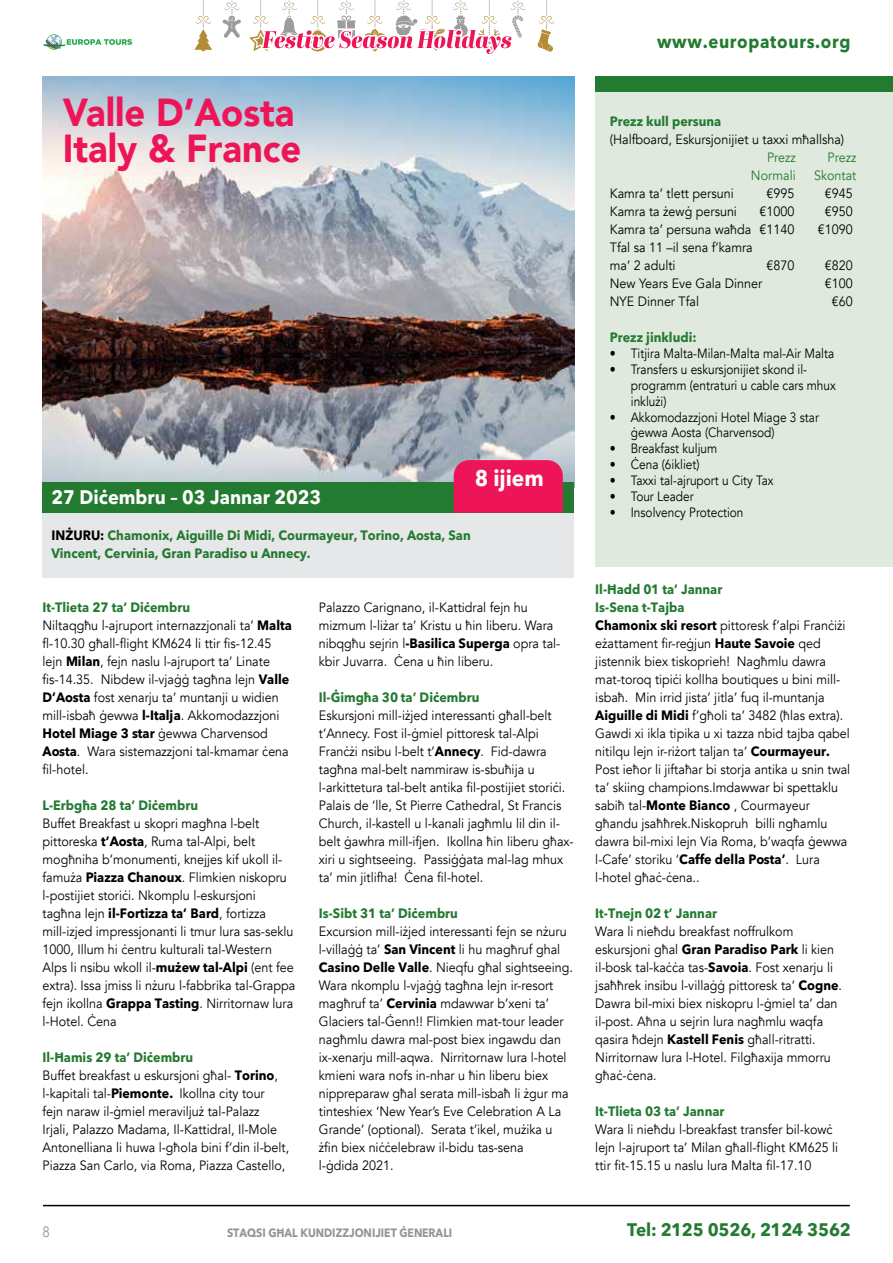
<style>
.page{position:relative;width:893px;height:1263px;background:#fff}
.page>*{position:absolute;margin:0;border:0;box-sizing:border-box;transform-origin:0 0}
.t1{font:900 39px/36px "Avenir";color:#ed1558;scale:.93 1}
.t2{font:700 22.5px "Avenir Next LT Pro";color:#fff;scale:.93 1}
.t3{font:700 19.5px "Avenir Next LT Pro";color:#fff;scale:.93 1}
.t4{font:700 18.6px "Avenir Next LT Pro";letter-spacing:.04em;color:#237a31;scale:.9 1}
.t5{font:700 18px "Avenir Next LT Pro";letter-spacing:-.01em;color:#237a31;scale:.95 1}
.t6{font:15px "Avenir";color:#939598;scale:.88 1}
.t7{font:13.5px/18px "Avenir";color:#000;scale:.93 1}
.t8{font:700 13.5px/18px "Avenir Next LT Pro";color:#237a31;scale:.93 1}
.t9{font:13.5px/15.9px "Avenir";color:#000;scale:.88 1}
.t10{font:700 13.5px "Avenir Next LT Pro";color:#000;scale:.93 1}
.t11{font:13.5px "Avenir";color:#237a31;scale:.93 1}
.t12{font:700 12px "Avenir Next LT Pro";color:#939598;scale:.88 1}
.s1{color:#000}
.s2{font-family:"Avenir Next LT Pro";font-weight:700}
.s3{font-family:"Avenir";font-weight:400}
</style>
<div class="page">
<hr style="left:43px;top:1205px;width:807px;height:1px;background:#000">
<svg style="left:43px;top:34px;width:89px;height:16px"></svg>
<svg style="left:194px;top:0;width:18px;height:51px"></svg>
<svg style="left:223px;top:1px;width:18px;height:37px"></svg>
<svg style="left:537px;top:0;width:17px;height:52px"></svg>
<svg style="left:249px;top:0;width:276px;height:77px"></svg>
<div style="left:595px;top:77px;width:298px;height:490px;background:#e0e9dd"></div>
<div style="left:595px;top:77px;width:298px;height:15px;background:#237a31"></div>
<img style="left:43px;top:77px;width:531px;height:405px">
<div style="left:43px;top:507px;width:531px;height:71px;background:#e6e7e8"></div>
<div style="left:43px;top:482px;width:531px;height:31px;background:#237a31"></div>
<div style="left:454px;top:460px;width:109px;height:53px;background:#ed1558"></div>
<h1 class="t1" style="left:63px;top:93px;width:258px">Valle D’Aosta<br>Italy &amp; France</h1>
<h3 class="t3" style="left:52px;top:480px;width:291px">27 Diċembru – 03 Jannar 2023</h3>
<h2 class="t2" style="left:475px;top:459px;width:76px">8 ijiem</h2>
<p class="t8" style="left:52px;top:526px;width:452px"><span class="s1">INŻURU:</span> Chamonix, Aiguille Di Midi, Courmayeur, Torino, Aosta, San<br>Vincent, Cervinia, Gran Paradiso u Annecy.</p>
<p class="t8" style="left:43px;top:598px;width:160px">It-Tlieta 27 ta’ Diċembru</p>
<p class="t7" style="left:43px;top:617px;width:270px">Niltaqgħu l-ajruport internazzjonali ta’ <span class="s2">Malta </span>fl-10.30 għall-flight KM624 li ttir fis-12.45 lejn <span class="s2">Milan</span>, fejn naslu l-ajruport ta’ Linate fis-14.35. Nibdew il-vjaġġ tagħna lejn <span class="s2">Valle D’Aosta</span> fost xenarju ta’ muntanji u widien mill-isbaħ ġewwa <span class="s2">l-Italja</span>. Akkomodazzjoni</p>
<p class="t10" style="left:43px;top:722px;width:244px">Hotel Miage 3 star <span class="s3">ġewwa Charvensod</span></p>
<p class="t7" style="left:43px;top:743px;width:266px"><span class="s2">Aosta</span>. Wara sistemazzjoni tal-kmamar ċena fil-hotel.</p>
<p class="t8" style="left:43px;top:796px;width:169px">L-Erbgħa 28 ta’ Diċembru</p>
<p class="t7" style="left:43px;top:815px;width:273px">Buffet Breakfast u skopri magħna l-belt pittoreska <span class="s2">t’Aosta</span>, Ruma tal-Alpi, belt mogħniha b’monumenti, knejjes kif ukoll il&shy;famuża <span class="s2">Piazza Chanoux</span>. Flimkien niskopru l-postijiet storiċi. Nkomplu l-eskursjoni tagħna lejn <span class="s2">il-Fortizza ta’ Bard</span>, fortizza mill-izjed impressjonanti li tmur lura sas-seklu 1000, Illum hi ċentru kulturali tal-Western Alps li nsibu wkoll il-<span class="s2">mużew tal-Alpi</span> (ent fee extra). Issa jmiss li nżuru l-fabbrika tal-Grappa fejn ikollna <span class="s2">Grappa Tasting</span>. Nirritornaw lura l-Hotel. Ċena</p>
<p class="t8" style="left:43px;top:1048px;width:164px">Il-Ħamis 29 ta’ Diċembru</p>
<p class="t7" style="left:43px;top:1067px;width:267px">Buffet breakfast u eskursjoni għal- <span class="s2">Torino</span>, l-kapitali tal-<span class="s2">Piemonte.</span> Ikollna city tour<br>fejn naraw il-ġmiel meraviljuż tal-Palazz Irjali, Palazzo Madama, Il-Kattidral, Il-Mole Antonelliana li huwa l-għola bini f’din il-belt, Piazza San Carlo, via Roma, Piazza Castello,</p>
<p class="t7" style="left:319px;top:598px;width:261px">Palazzo Carignano, il-Kattidral fejn hu mizmum l-liżar ta’ Kristu u ħin liberu. Wara nibqgħu sejrin l<span class="s2">-Basilica Superga</span> opra tal&shy;kbir Juvarra. Ċena u ħin liberu.</p>
<p class="t8" style="left:319px;top:688px;width:174px">Il-Ġimgħa 30 ta’ Diċembru</p>
<p class="t7" style="left:319px;top:706px;width:276px">Eskursjoni mill-iżjed interessanti għall-belt t’Annecy. Fost il-ġmiel pittoresk tal-Alpi Franċżi nsibu l-belt t’<span class="s2">Annecy</span>. Fid-dawra tagħna mal-belt nammiraw is-sbuħija u l-arkittetura tal-belt antika fil-postijiet storiċi.<br>Palais de ‘lle, St Pierre Cathedral, St Francis Church, il-kastell u l-kanali jagħmlu lil din il&shy;belt ġawhra mill-ifjen. Ikollna ħin liberu għax&shy;xiri u sightseeing. Passiġġata mal-lag mhux ta’ min jitlifha! Ċena fil-hotel.</p>
<p class="t8" style="left:319px;top:904px;width:151px">Is-Sibt 31 ta’ Diċembru</p>
<p class="t7" style="left:319px;top:922px;width:275px">Excursion mill-iżjed interessanti fejn se nżuru l-villaġġ ta’ <span class="s2">San Vincent</span> li hu magħruf ghal <span class="s2">Casino Delle Valle</span>. Nieqfu għal sightseeing.<br>Wara nkomplu l-vjaġġ tagħna lejn ir-resort magħruf ta’ <span class="s2">Cervinia</span> mdawwar b’xeni ta’ Glaciers tal-Ġenn!! Flimkien mat-tour leader nagħmlu dawra mal-post biex ingawdu dan ix-xenarju mill-aqwa. Nirritornaw lura l-hotel kmieni wara nofs in-nhar u ħin liberu biex nippreparaw għal serata mill-isbaħ li żgur ma tinteshiex ‘New Year’s Eve Celebration A La Grande’ (optional). Serata t’ikel, mużika u żfin biex niċċelebraw il-bidu tas-sena<br>l-ġdida 2021.</p>
<p class="t6" style="left:43px;top:1223px;width:10px">8</p>
<p class="t12" style="left:227px;top:1222px;width:257px">STAQSI GĦAL KUNDIZZJONIJIET ĠENERALI</p>
<h3 class="t4" style="left:657px;top:25px;width:216px">www.europatours.org</h3>
<p class="t8" style="left:610px;top:112px;width:121px">Prezz kull persuna</p>
<p class="t7" style="left:610px;top:130px;width:253px">(Halfboard, Eskursjonijiet u taxxi mħallsha)</p>
<p class="t11" style="left:767px;top:149px;width:32px">Prezz</p>
<p class="t11" style="left:828px;top:149px;width:32px">Prezz</p>
<p class="t11" style="left:751px;top:167px;width:50px">Normali</p>
<p class="t11" style="left:814px;top:167px;width:47px">Skontat</p>
<p class="t7" style="left:610px;top:184px;width:135px">Kamra ta’ tlett persuni</p>
<p class="t7" style="left:766px;top:184px;width:32px">€995</p>
<p class="t7" style="left:825px;top:184px;width:32px">€945</p>
<p class="t7" style="left:610px;top:202px;width:138px">Kamra ta żewġ persuni</p>
<p class="t7" style="left:759px;top:202px;width:39px">€1000</p>
<p class="t7" style="left:825px;top:202px;width:32px">€950</p>
<p class="t7" style="left:610px;top:220px;width:200px">Kamra ta’ persuna waħda €1140</p>
<p class="t7" style="left:818px;top:220px;width:39px">€1090</p>
<p class="t7" style="left:610px;top:238px;width:155px">Tfal sa 11 –il sena f’kamra ma’ 2 adulti</p>
<p class="t7" style="left:766px;top:256px;width:32px">€870</p>
<p class="t7" style="left:825px;top:256px;width:32px">€820</p>
<p class="t7" style="left:610px;top:274px;width:166px">New Years Eve Gala Dinner</p>
<p class="t7" style="left:825px;top:274px;width:32px">€100</p>
<p class="t7" style="left:610px;top:292px;width:97px">NYE Dinner Tfal</p>
<p class="t7" style="left:832px;top:292px;width:24px">€60</p>
<p class="t8" style="left:610px;top:328px;width:95px">Prezz jinkludi:</p>
<p class="t9" style="left:610px;top:346px;width:256px">• Titjira Malta-Milan-Malta mal-Air Malta</p>
<p class="t9" style="left:631px;top:361px;width:234px;text-indent:-21px">• Transfers u eskursjonijiet skond il&shy;programm (entraturi u cable cars mhux inklużi)</p>
<p class="t9" style="left:631px;top:409px;width:215px;text-indent:-21px">• Akkomodazzjoni Hotel Miage 3 star ġewwa Aosta (Charvensod)</p>
<p class="t9" style="left:610px;top:441px;width:124px">• Breakfast kuljum</p>
<p class="t9" style="left:610px;top:457px;width:103px">• Ċena (6ikliet)</p>
<p class="t9" style="left:610px;top:473px;width:188px">• Taxxi tal-ajruport u City Tax</p>
<p class="t9" style="left:610px;top:489px;width:97px">• Tour Leader</p>
<p class="t9" style="left:610px;top:505px;width:153px">• Insolvency Protection</p>
<p class="t8" style="left:595px;top:580px;width:138px">Il-Ħadd 01 ta’ Jannar<br>Is-Sena t-Tajba</p>
<p class="t7" style="left:595px;top:616px;width:276px"><span class="s2">Chamonix ski resort</span> pittoresk f’alpi Franċiżi eżattament fir-reġjun <span class="s2">Haute Savoie</span> qed jistennik biex tiskoprieh! Nagħmlu dawra mat-toroq tipiċi kollha boutiques u bini mill&shy;isbaħ. Min irrid jista’ jitla’ fuq il-muntanja <span class="s2">Aiguille di Midi</span> f’għoli ta’ 3482 (ħlas extra).<br>Gawdi xi ikla tipika u xi tazza nbid tajba qabel nitilqu lejn ir-riżort taljan ta’ <span class="s2">Courmayeur.<br></span>Post ieħor li jiftaħar bi storja antika u snin twal ta’ skiing champions.Imdawwar bi spettaklu sabiħ tal-<span class="s2">Monte Bianco</span> , Courmayeur għandu jsaħħrek.Niskopruh billi ngħamlu dawra bil-mixi lejn Via Roma, b’waqfa ġewwa l-Cafe’ storiku ‘<span class="s2">Caffe della Posta’</span>. Lura l-hotel għaċ-ċena..</p>
<p class="t8" style="left:595px;top:904px;width:132px">It-Tnejn 02 t’ Jannar</p>
<p class="t7" style="left:595px;top:922px;width:267px">Wara li nieħdu breakfast noffrulkom eskursjoni għal <span class="s2">Gran Paradiso Park</span> li kien il-bosk tal-kaċċa tas-<span class="s2">Savoia</span>. Fost xenarju li jsaħħrek insibu l-villaġġ pittoresk ta’ <span class="s2">Cogne</span>.<br>Dawra bil-mixi biex niskopru l-ġmiel ta’ dan il-post. Aħna u sejrin lura nagħmlu waqfa qasira ħdejn <span class="s2">Kastell Fenis</span> għall-ritratti.<br>Nirritornaw lura l-Hotel. Filgħaxija mmorru għaċ-ċena.</p>
<p class="t8" style="left:595px;top:1102px;width:140px">It-Tlieta 03 ta’ Jannar</p>
<p class="t7" style="left:595px;top:1120px;width:263px">Wara li nieħdu l-breakfast transfer bil-kowċ lejn l-ajruport ta’ Milan għall-flight KM625 li ttir fit-15.15 u naslu lura Malta fil-17.10</p>
<h3 class="t5" style="left:627px;top:1214px;width:237px">Tel: 2125 0526, 2124 3562</h3>
</div>
